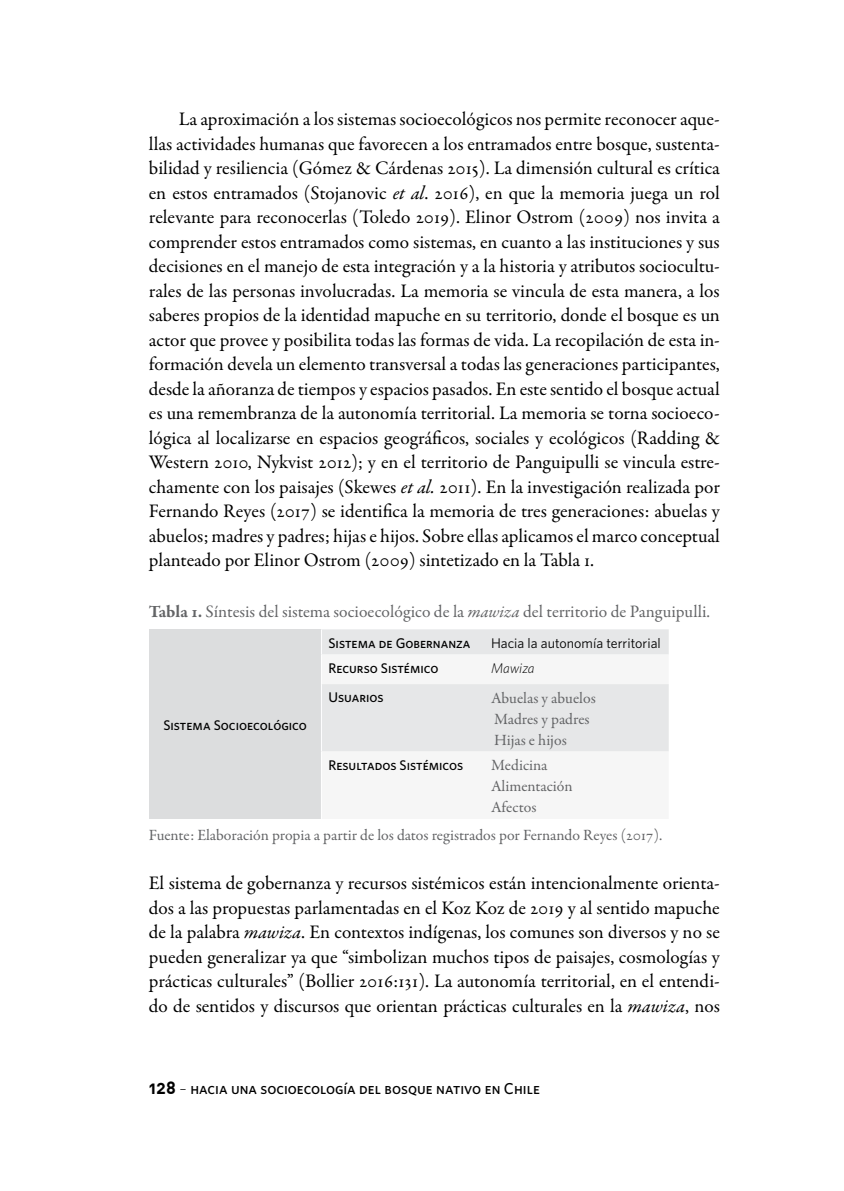
<style>
.page{position:relative;width:844px;height:1191px;background:#fff}
.page>*{position:absolute;margin:0;border:0;box-sizing:border-box;transform-origin:0 0}
.t1{font:19.25px/24.5px "Garamond Premr Pro";color:#000;text-align:justify}
.t2{font:17.5px "Garamond Premr Pro";color:#636466}
.t3{font:15.75px/21px "Garamond Premr Pro";color:#636466}
.t4{font:15.75px "Whitney Medium SC";color:#000}
.t5{font:14px "Whitney Medium SC";color:#000}
.t6{font:14px "Whitney";color:#000}
.t7{font:italic 300 14px "Whitney";color:#000}
.s1{font-style:italic}
.s2{font-weight:700}
.s3{font-family:"DIN Alternate";font-weight:700;font-size:17.5px}
.s4{font-family:"Whitney";font-weight:300}
</style>
<div class="page">
<div style="left:149px;top:629px;width:172px;height:190px;background:#dcddde"></div>
<div style="left:322px;top:629px;width:346px;height:25px;background:#e6e7e8"></div>
<svg style="left:322px;top:654px;width:346px;height:98px;fill:#e6e7e8"></svg>
<p class="t1" style="left:149px;top:107px;width:572px;text-indent:30px">La aproximación a los sistemas socioecológicos nos permite reconocer aque&shy;llas actividades humanas que favorecen a los entramados entre bosque, sustenta&shy;bilidad y resiliencia (Gómez &amp; Cárdenas 2015). La dimensión cultural es crítica en estos entramados (Stojanovic <span class="s1">et al</span>. 2016), en que la memoria juega un rol relevante para reconocerlas (Toledo 2019). Elinor Ostrom (2009) nos invita a comprender estos entramados como sistemas, en cuanto a las instituciones y sus decisiones en el manejo de esta integración y a la historia y atributos sociocultu&shy;rales de las personas involucradas. La memoria se vincula de esta manera, a los saberes propios de la identidad mapuche en su territorio, donde el bosque es un actor que provee y posibilita todas las formas de vida. La recopilación de esta in&shy;formación devela un elemento transversal a todas las generaciones participantes, desde la añoranza de tiempos y espacios pasados. En este sentido el bosque actual es una remembranza de la autonomía territorial. La memoria se torna socioeco&shy;lógica al localizarse en espacios geográficos, sociales y ecológicos (Radding &amp; Western 2010, Nykvist 2012); y en el territorio de Panguipulli se vincula estre&shy;chamente con los paisajes (Skewes <span class="s1">et al.</span> 2011). En la investigación realizada por Fernando Reyes (2017) se identifica la memoria de tres generaciones: abuelas y abuelos; madres y padres; hijas e hijos. Sobre ellas aplicamos el marco conceptual planteado por Elinor Ostrom (2009) sintetizado en la Tabla 1.</p>
<p class="t2" style="left:149px;top:601px;width:562px"><span class="s2">Tabla 1.</span> Síntesis del sistema socioecológico de la <span class="s1">mawiza</span> del territorio de Panguipulli.</p>
<p class="t5" style="left:328px;top:634px;width:143px">Sistema de Gobernanza</p>
<p class="t6" style="left:491px;top:634px;width:171px">Hacia la autonomía territorial</p>
<p class="t5" style="left:328px;top:659px;width:112px">Recurso Sistémico</p>
<p class="t7" style="left:491px;top:660px;width:45px">Mawiza</p>
<p class="t5" style="left:328px;top:689px;width:57px">Usuarios</p>
<p class="t3" style="left:491px;top:687px;width:106px">Abuelas y abuelos<br>Madres y padres<br>Hijas e hijos</p>
<p class="t5" style="left:328px;top:756px;width:136px">Resultados Sistémicos</p>
<p class="t3" style="left:491px;top:755px;width:83px">Medicina<br>Alimentación<br>Afectos</p>
<p class="t3" style="left:149px;top:825px;width:515px">Fuente: Elaboración propia a partir de los datos registrados por Fernando Reyes (2017).</p>
<p class="t1" style="left:149px;top:871px;width:572px">El sistema de gobernanza y recursos sistémicos están intencionalmente orienta&shy;dos a las propuestas parlamentadas en el Koz Koz de 2019 y al sentido mapuche de la palabra <span class="s1">mawiza</span>. En contextos indígenas, los comunes son diversos y no se pueden generalizar ya que “simbolizan muchos tipos de paisajes, cosmologías y prácticas culturales” (Bollier 2016:131). La autonomía territorial, en el entendi&shy;do de sentidos y discursos que orientan prácticas culturales en la <span class="s1">mawiza</span>, nos</p>
<p class="t5" style="left:163px;top:716px;width:145px">Sistema Socioecológico</p>
<p class="t4" style="left:149px;top:1079px;width:392px"><span class="s3">128</span> <span class="s4">–</span> hacia una socioecología del bosque nativo en Chile</p>
</div>
